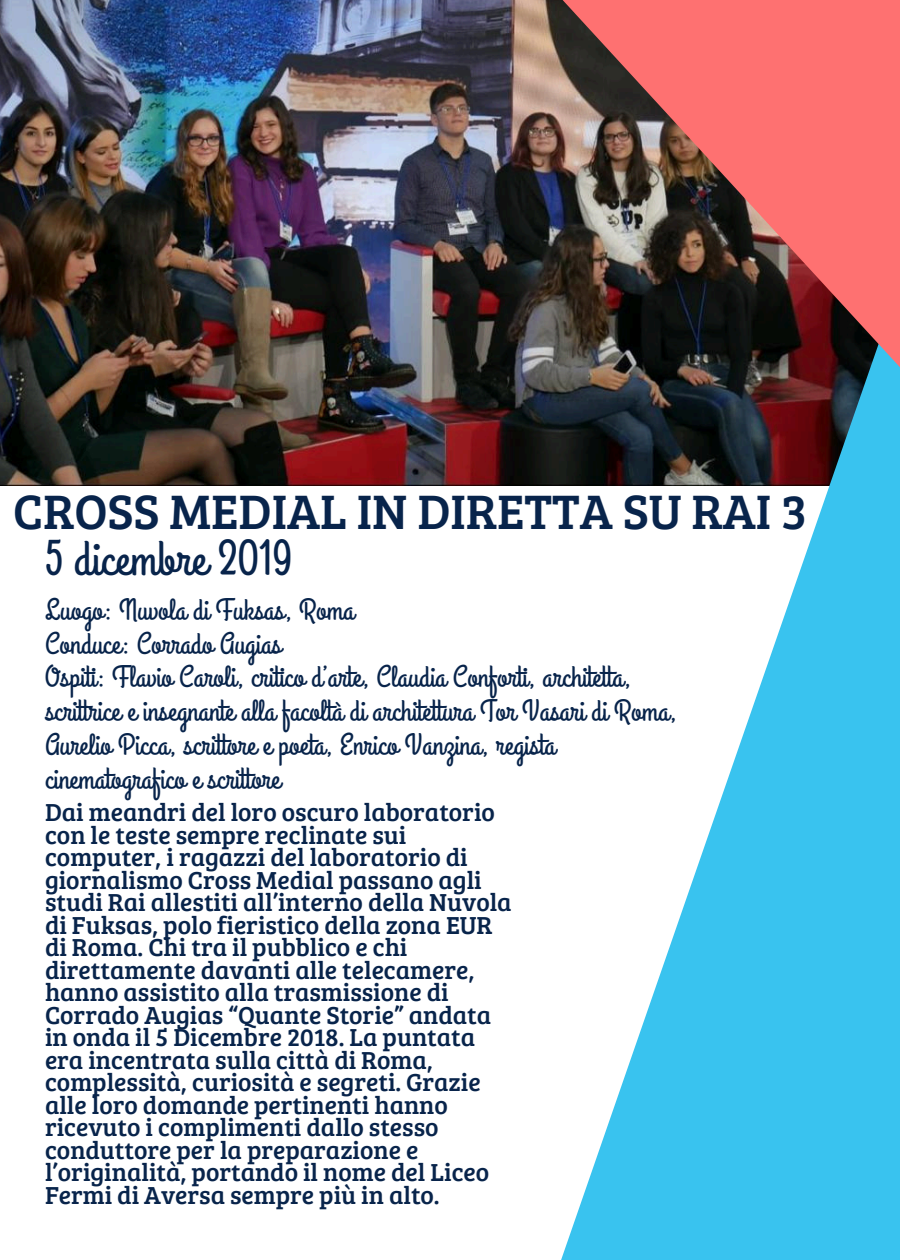
<style>
.page{position:relative;width:900px;height:1260px;background:#fff}
.page>*{position:absolute;margin:0;border:0;box-sizing:border-box;transform-origin:0 0}
.t1{font:50px "Bree Serif";color:#08244b}
.t2{font:50px "Grand Hotel";color:#08244b}
.t3{font:30px/33.8px "Grand Hotel";color:#08244b}
.t4{font:25.5px/22.5px "Bree Serif";color:#08244b}
</style>
<div class="page">
<img style="left:0;top:0;width:532px;height:486px">
<svg style="left:502px;top:200px;width:398px;height:1060px;fill:#39c3ef"></svg>
<img style="left:532px;top:0;width:368px;height:687px">
<h1 class="t1" style="left:13px;top:475px;width:796px">CROSS MEDIAL IN DIRETTA SU RAI 3</h1>
<h1 class="t2" style="left:45px;top:527px;width:249px">5 dicembre 2019</h1>
<p class="t3" style="left:45px;top:594px;width:634px">Luogo: Nuvola di Fuksas, Roma<br>Conduce: Corrado Augias<br>Ospiti: Flavio Caroli, critico d’arte, Claudia Conforti, architetta, scrittrice e insegnante alla facoltà di architettura Tor Vasari di Roma, Aurelio Picca, scrittore e poeta, Enrico Vanzina, regista cinematografico e scrittore</p>
<p class="t4" style="left:45px;top:800px;width:468px">Dai meandri del loro oscuro laboratorio con le teste sempre reclinate sui computer, i ragazzi del laboratorio di giornalismo Cross Medial passano agli studi Rai allestiti all’interno della Nuvola di Fuksas, polo fieristico della zona EUR di Roma. Chi tra il pubblico e chi direttamente davanti alle telecamere, hanno assistito alla trasmissione di Corrado Augias “Quante Storie” andata in onda il 5 Dicembre 2018. La puntata era incentrata sulla città di Roma, complessità, curiosità e segreti. Grazie alle loro domande pertinenti hanno ricevuto i complimenti dallo stesso conduttore per la preparazione e l’originalità, portando il nome del Liceo Fermi di Aversa sempre più in alto.</p>
</div>
